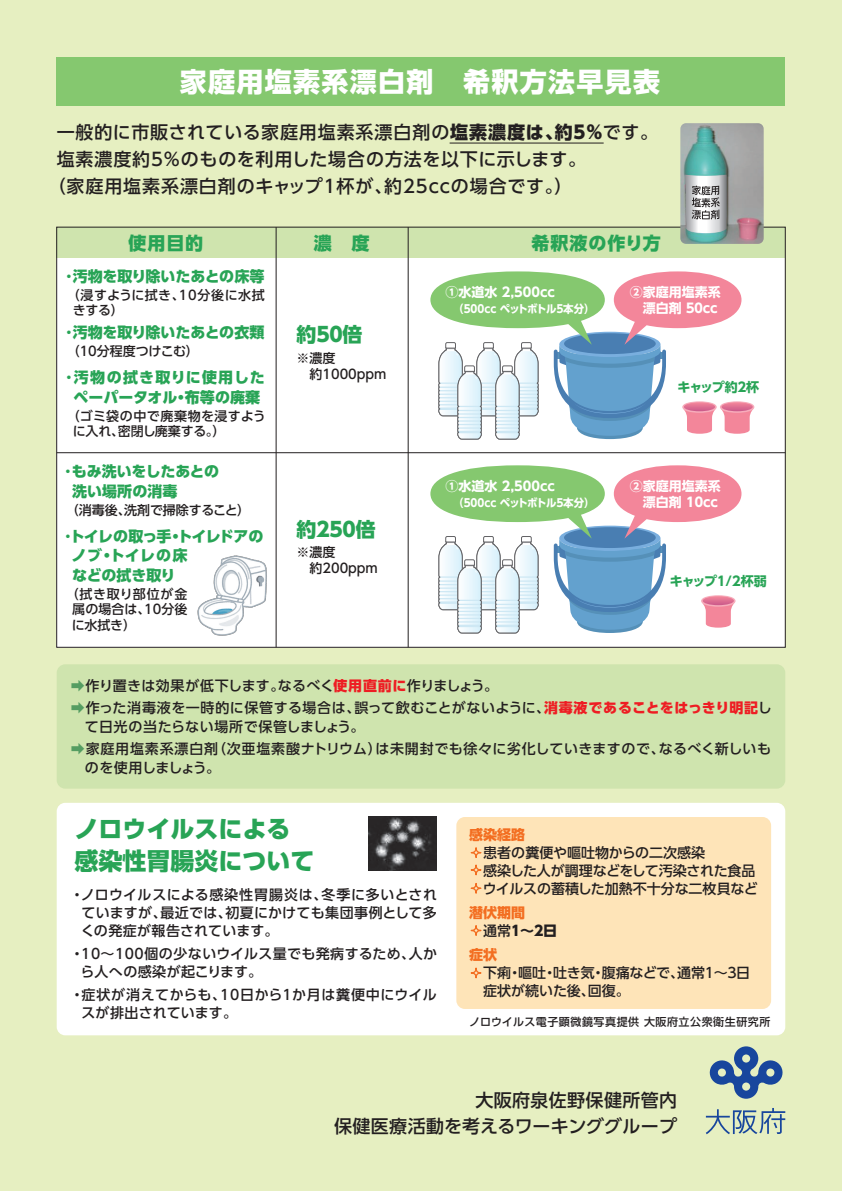
<style>
.page{position:relative;width:842px;height:1191px;background:#e6efc1}
.page>*{position:absolute;margin:0;border:0;box-sizing:border-box;transform-origin:0 0}
.t1{font:800 27px "UD Shin Go Pro";letter-spacing:.05em;color:#fff}
.t2{font:800 24px/32px "UD Shin Go Pro";color:#28a456}
.t3{font:800 20px "UD Shin Go Pro";letter-spacing:-.175em;color:#28a456}
.t4{font:500 18px "UD Shin Go Pro";letter-spacing:.05em;color:#231f20}
.t5{font:500 18px/26px "UD Shin Go Pro";letter-spacing:.03em;color:#231f20;text-align:right}
.t6{font:800 18px "UD Shin Go Pro";letter-spacing:.05em;color:#28a456}
.t7{font:800 15px/19.5px "UD Shin Go Pro";color:#28a456}
.t8{font:500 14px/18px "UD Shin Go Pro";letter-spacing:.01em;color:#231f20}
.t9{font:500 14px/22px "UD Shin Go Pro";letter-spacing:.04em;color:#231f20}
.t10{font:500 14px/18px "UD Shin Go Pro";letter-spacing:.03em;color:#231f20}
.t11{font:800 14px/18px "UD Shin Go Pro";color:#f36e21}
.t12{font:500 14px "UD Shin Go Pro";letter-spacing:-.035em;color:#231f20}
.t13{font:500 13px/15.5px "UD Shin Go Pro";color:#231f20}
.t14{font:700 13px/16px "UD Shin Go Pro";color:#fff}
.t15{font:500 13px/15.5px "UD Shin Go Pro";letter-spacing:.03em;color:#231f20}
.t16{font:700 13px "UD Shin Go Pro";letter-spacing:-.045em;color:#28a456}
.t17{font:700 13px "UD Shin Go Pro";letter-spacing:-.14em;color:#28a456}
.t18{font:700 11px "UD Shin Go Pro";letter-spacing:-.06em;color:#fff;scale:.95 1}
.t19{font:500 11px "UD Shin Go Pro";letter-spacing:.05em;color:#231f20}
.s1{font-weight:800}
.s2{font-weight:500}
.s3{color:#559d62}
.s4{font-weight:800;color:#ee1d23}
.s5{font-weight:500;color:#231f20}
.s6{color:#231f20}
</style>
<div class="page">
<div style="left:57px;top:57px;width:728px;height:49px;background:#85c86f"></div>
<div style="left:57px;top:803px;width:728px;height:232px;background:#fff;border-radius:9px"></div>
<hr style="left:450px;top:143px;width:154px;height:1px;background:#231f20">
<div style="left:57px;top:664px;width:728px;height:124px;background:#cfe4ae;border-radius:9px"></div>
<img style="left:368px;top:817px;width:69px;height:54px">
<div style="left:57px;top:227px;width:728px;height:420px;background:#fff"></div>
<div style="left:57px;top:227px;width:728px;height:31px;background:#cfe4ae"></div>
<hr style="left:57px;top:452px;width:728px;height:1px;background:#231f20">
<hr style="left:408px;top:227px;width:1px;height:420px;background:#231f20">
<hr style="left:276px;top:227px;width:1px;height:420px;background:#231f20">
<div style="left:720px;top:401px;width:34px;height:12px;background:#f7acbb;border-radius:50%"></div>
<svg style="left:430px;top:271px;width:323px;height:169px"></svg>
<svg style="left:430px;top:465px;width:311px;height:169px"></svg>
<img style="left:197px;top:555px;width:70px;height:81px">
<img style="left:680px;top:123px;width:84px;height:121px">
<svg style="left:685px;top:175px;width:41px;height:58px;background:#b3b5b6"></svg>
<div style="left:456px;top:817px;width:315px;height:192px;background:#fee4b8;border-radius:9px"></div>
<div style="left:471px;top:847px;width:11px;height:11px;border:1px solid #f36e21;border-radius:50%"></div>
<div style="left:471px;top:864px;width:11px;height:11px;border:1px solid #f36e21;border-radius:50%"></div>
<div style="left:471px;top:883px;width:11px;height:10px;border:1px solid #f36e21;border-radius:50%"></div>
<div style="left:471px;top:925px;width:11px;height:11px;border:1px solid #f36e21;border-radius:50%"></div>
<div style="left:471px;top:967px;width:11px;height:11px;border:1px solid #f36e21;border-radius:50%"></div>
<svg style="left:709px;top:1046px;width:74px;height:52px"></svg>
<svg style="left:706px;top:1108px;width:79px;height:26px"></svg>
<h1 class="t1" style="left:180px;top:60px;width:482px">家庭用塩素系漂白剤　希釈方法早見表</h1>
<p class="t4" style="left:57px;top:118px;width:603px">一般的に市販されている家庭用塩素系漂白剤の<span class="s1">塩素濃度は、約5％</span>です。</p>
<p class="t5" style="left:57px;top:146px;width:531px">塩素濃度約5％のものを利用した場合の方法を以下に示します。</p>
<p class="t4" style="left:48px;top:172px;width:526px">（家庭用塩素系漂白剤のキャップ1杯が、約25ccの場合です。）</p>
<p class="t6" style="left:129px;top:228px;width:76px">使用目的</p>
<p class="t6" style="left:314px;top:228px;width:57px">濃　度</p>
<p class="t6" style="left:531px;top:228px;width:131px">希釈液の作り方</p>
<p class="t7" style="left:61px;top:266px;width:204px"><span class="s2">・</span>汚物を取り除いたあとの床等</p>
<p class="t15" style="left:73px;top:286px;width:193px;text-indent:-6px">（浸すように拭き、10分後に水拭きする）</p>
<p class="t7" style="left:61px;top:322px;width:204px"><span class="s2">・</span>汚物を取り除いたあとの衣類</p>
<p class="t13" style="left:67px;top:343px;width:134px">（10分程度つけこむ）</p>
<p class="t7" style="left:61px;top:367px;width:205px;text-align:center"><span class="s2">・</span>汚物の拭き取りに使用したペーパータオル・布等の廃棄</p>
<p class="t13" style="left:73px;top:407px;width:195px;text-indent:-6px">（ゴミ袋の中で廃棄物を浸すように入れ、密閉し廃棄する。）</p>
<p class="t7" style="left:72px;top:461px;width:148px;text-indent:-12px"><span class="s2">・</span>もみ洗いをしたあとの洗い場所の消毒</p>
<p class="t13" style="left:66px;top:501px;width:186px">（消毒後、洗剤で掃除すること）</p>
<p class="t7" style="left:72px;top:526px;width:193px;text-indent:-11px"><span class="s2">・</span>トイレの取っ手・トイレドアのノブ・トイレの床<br>などの拭き取り</p>
<p class="t13" style="left:72px;top:585px;width:117px;text-align:justify;text-indent:-6px">（拭き取り部位が金属の場合は、10分後に水拭き）</p>
<p class="t14" style="left:445px;top:284px;width:111px">①水道水 2,500CC</p>
<p class="t18" style="left:453px;top:299px;width:150px">（500CC ペットボトル５本分）</p>
<p class="t14" style="left:630px;top:284px;width:92px">②家庭用塩素系　漂白剤 ５０CC</p>
<h3 class="t3" style="left:296px;top:318px;width:68px">約５０倍</h3>
<p class="t13" style="left:296px;top:349px;width:91px;line-height:16px">※濃度<br>　約1000ppm</p>
<p class="t17" style="left:677px;top:376px;width:83px">キャップ約２杯</p>
<p class="t14" style="left:445px;top:478px;width:111px">①水道水 2,500CC</p>
<p class="t18" style="left:453px;top:493px;width:150px">（500CC ペットボトル５本分）</p>
<p class="t14" style="left:630px;top:478px;width:92px">②家庭用塩素系　漂白剤 1０CC</p>
<h3 class="t3" style="left:296px;top:513px;width:81px">約2５０倍</h3>
<p class="t13" style="left:296px;top:544px;width:83px;line-height:16px">※濃度<br>　約200ppm</p>
<p class="t16" style="left:670px;top:570px;width:98px">キャップ1/2杯弱</p>
<p class="t8" style="left:71px;top:674px;width:702px;line-height:22px"><span class="s3">➡</span>作り置きは効果が低下します。なるべく<span class="s4">使用直前に</span>作りましょう。<br><span class="s3">➡</span>作った消毒液を一時的に保管する場合は、誤って飲むことがないように、<span class="s4">消毒液であることをはっきり明記</span>し</p>
<p class="t9" style="left:71px;top:715px;width:702px;text-indent:14px">て日光の当たらない場所で保管しましょう。<br><span class="s3">➡</span>家庭用塩素系漂白剤（次亜塩素酸ナトリウム）は未開封でも徐々に劣化していきますので、なるべく新しいも</p>
<p class="t12" style="left:85px;top:756px;width:137px">のを使用しましょう。</p>
<h2 class="t2" style="left:75px;top:812px;width:242px">ノロウイルスによる感染性胃腸炎について</h2>
<p class="t8" style="left:81px;top:885px;width:358px;text-align:justify;text-indent:-10px">・ノロウイルスによる感染性胃腸炎は、冬季に多いとされていますが、最近では、初夏にかけても集団事例として多くの発症が報告されています。</p>
<p class="t8" style="left:81px;top:944px;width:358px;text-indent:-10px">・10～100個の少ないウイルス量でも発病するため、人から人への感染が起こります。</p>
<p class="t10" style="left:82px;top:985px;width:357px;text-indent:-11px">・症状が消えてからも、10日から１か月は糞便中にウイルスが排出されています。</p>
<p class="t11" style="left:469px;top:825px;width:57px">感染経路</p>
<p class="t8" style="left:483px;top:843px;width:277px">患者の糞便や嘔吐物からの二次感染<br>感染した人が調理などをして汚染された食品ウイルスの蓄積した加熱不十分な二枚貝など</p>
<p class="t11" style="left:483px;top:903px;width:76px;text-indent:-14px">潜伏期間<br><span class="s5">通常</span><span class="s6">１～２日</span></p>
<p class="t11" style="left:469px;top:945px;width:29px">症状</p>
<p class="t8" style="left:469px;top:963px;width:283px;text-indent:14px">下痢・嘔吐・吐き気・腹痛などで、通常１～３日　症状が続いた後、回復。</p>
<p class="t19" style="left:469px;top:1012px;width:303px">ノロウイルス電子顕微鏡写真提供 大阪府立公衆衛生研究所</p>
<p class="t5" style="left:334px;top:1086px;width:344px">大阪府泉佐野保健所管内<br>保健医療活動を考えるワーキンググループ</p>
</div>
